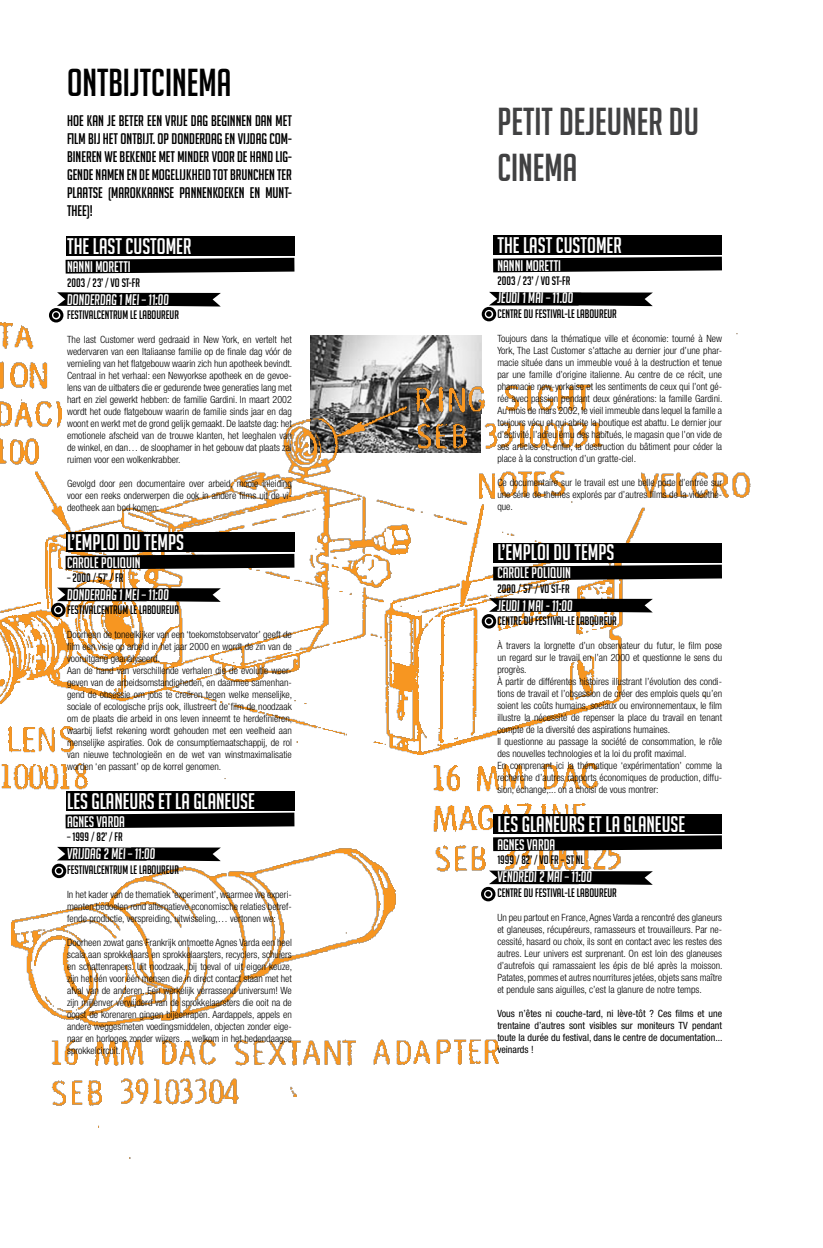
<style>
.page{position:relative;width:823px;height:1248px;background:#fff}
.page>*{position:absolute;margin:0;border:0;box-sizing:border-box;transform-origin:0 0}
.t1{font:38px/45.6px "Big Noodle Titling";color:#414142}
.t2{font:38px "Big Noodle Titling";color:#000}
.t3{font:22px "Big Noodle Titling";color:#fff}
.t4{font:15px/18px "Big Noodle Titling";color:#000;text-align:justify}
.t5{font:italic 15px "Big Noodle Titling";color:#fff}
.t6{font:15px "Big Noodle Titling";color:#fff}
.t7{font:12px "Big Noodle Titling";color:#000}
.t8{font:300 condensed 10px/12px "Helvetica Neue LT Std";color:#000;text-align:justify}
.t9{font:condensed 10px/12px "Helvetica Neue LT Std";color:#000;text-align:justify}
</style>
<div class="page">
<img style="left:0;top:250px;width:751px;height:908px">
<svg style="left:57px;top:292px;width:164px;height:14px;background:#1b1b1b"></svg>
<svg style="left:488px;top:598px;width:164px;height:14px;background:#1a1a19"></svg>
<svg style="left:488px;top:870px;width:164px;height:14px;background:#1f1f1f"></svg>
<svg style="left:57px;top:846px;width:164px;height:15px;background:#292929"></svg>
<div style="left:66px;top:236px;width:228px;height:20px;background:#000"></div>
<svg style="left:65px;top:258px;width:229px;height:15px;background:#171717"></svg>
<div style="left:66px;top:532px;width:228px;height:20px;background:#000"></div>
<svg style="left:65px;top:554px;width:229px;height:15px;background:#161513"></svg>
<div style="left:66px;top:791px;width:228px;height:19px;background:#000"></div>
<svg style="left:65px;top:812px;width:229px;height:16px;background:#242424"></svg>
<div style="left:493px;top:543px;width:228px;height:19px;background:#000"></div>
<svg style="left:493px;top:564px;width:228px;height:16px;background:#242321"></svg>
<div style="left:493px;top:814px;width:228px;height:19px;background:#000"></div>
<svg style="left:493px;top:835px;width:228px;height:16px;background:#232322"></svg>
<div style="left:493px;top:235px;width:228px;height:20px;background:#000"></div>
<svg style="left:493px;top:256px;width:228px;height:16px;background:#242424"></svg>
<svg style="left:53px;top:312px;width:6px;height:6px"></svg>
<div style="left:49px;top:308px;width:14px;height:14px;border:3px solid #000;border-radius:50%"></div>
<svg style="left:486px;top:292px;width:166px;height:25px"></svg>
<div style="left:481px;top:307px;width:15px;height:14px;border:3px solid #000;border-radius:50%"></div>
<svg style="left:486px;top:618px;width:5px;height:6px"></svg>
<div style="left:481px;top:614px;width:15px;height:14px;border:3px solid #000;border-radius:50%"></div>
<svg style="left:55px;top:587px;width:166px;height:25px"></svg>
<div style="left:51px;top:602px;width:14px;height:15px;border:3px solid #000;border-radius:50%"></div>
<svg style="left:56px;top:867px;width:6px;height:6px"></svg>
<div style="left:52px;top:863px;width:14px;height:15px;border:3px solid #000;border-radius:50%"></div>
<svg style="left:485px;top:891px;width:5px;height:5px"></svg>
<div style="left:480px;top:886px;width:15px;height:15px;border:3px solid #000;border-radius:50%"></div>
<h1 class="t2" style="left:67px;top:62px;width:165px">ONTBIJTCINEMA</h1>
<p class="t4" style="left:67px;top:111px;width:226px">HOE KAN JE BETER EEN VRIJE DAG BEGINNEN DAN MET FILM BIJ HET ONTBIJT. OP DONDERDAG EN VIJDAG COM-BINEREN WE BEKENDE MET MINDER VOOR DE HAND LIG-GENDE NAMEN EN DE MOGELIJKHEID TOT BRUNCHEN TER PLAATSE (MAROKKAANSE PANNENKOEKEN EN MUNT-THEE)!</p>
<h2 class="t3" style="left:67px;top:234px;width:126px">THE LAST CUSTOMER</h2>
<h3 class="t6" style="left:67px;top:259px;width:65px">NANNI MORETTI</h3>
<p class="t7" style="left:67px;top:276px;width:74px">2003 / 23’ / VO ST-FR</p>
<h3 class="t5" style="left:67px;top:291px;width:104px">DONDERDAG 1 MEI – 11:00</h3>
<p class="t7" style="left:67px;top:308px;width:113px">FESTIVALCENTRUM LE LABOUREUR</p>
<p class="t8" style="left:67px;top:333px;width:226px">The last Customer werd gedraaid in New York, en vertelt het wedervaren van een Italiaanse familie op de finale dag vóór de vernieling van het flatgebouw waarin zich hun apotheek bevindt.<br>Centraal in het verhaal: een Newyorkse apotheek en de gevoe&shy;lens van de uitbaters die er gedurende twee generaties lang met hart en ziel gewerkt hebben: de familie Gardini. In maart 2002 wordt het oude flatgebouw waarin de familie sinds jaar en dag woont en werkt met de grond gelijk gemaakt. De laatste dag: het emotionele afscheid van de trouwe klanten, het leeghalen van de winkel, en dan… de sloophamer in het gebouw dat plaats zal ruimen voor een wolkenkrabber.</p>
<p class="t8" style="left:67px;top:477px;width:226px">Gevolgd door een documentaire over arbeid, mooie inleiding voor een reeks onderwerpen die ook in andere films uit de vi&shy;deotheek aan bod komen:</p>
<h2 class="t3" style="left:67px;top:530px;width:118px">L’EMPLOI DU TEMPS</h2>
<h3 class="t6" style="left:67px;top:554px;width:75px">CAROLE POLIQUIN</h3>
<p class="t7" style="left:67px;top:571px;width:58px">– 2000 / 57’ / FR</p>
<h3 class="t5" style="left:67px;top:586px;width:104px">DONDERDAG 1 MEI – 11:00</h3>
<p class="t7" style="left:67px;top:603px;width:113px">FESTIVALCENTRUM LE LABOUREUR</p>
<p class="t8" style="left:67px;top:628px;width:226px;text-align:left">Doorheen de toneelkijker van een ‘toekomstobservator’ geeft de film een visie op arbeid in het jaar 2000 en wordt de zin van de vooruitgang geanalyseerd.<br>Aan de hand van verschillende verhalen die de evolutie weer&shy;geven van de arbeidsomstandigheden, en daarmee samenhan&shy;gend de obsessie om jobs te creëren tegen welke menselijke, sociale of ecologische prijs ook, illustreert de film de noodzaak om de plaats die arbeid in ons leven inneemt te herdefiniëren, waarbij liefst rekening wordt gehouden met een veelheid aan menselijke aspiraties. Ook de consumptiemaatschappij, de rol van nieuwe technologieën en de wet van winstmaximalisatie worden ‘en passant’ op de korrel genomen.</p>
<h2 class="t3" style="left:67px;top:789px;width:189px">LES GLANEURS ET LA GLANEUSE</h2>
<h3 class="t6" style="left:67px;top:813px;width:59px">AGNES VARDA</h3>
<p class="t7" style="left:67px;top:830px;width:57px">– 1999 / 82’ / FR</p>
<h3 class="t5" style="left:67px;top:845px;width:90px">VRIJDAG 2 MEI – 11:00</h3>
<p class="t7" style="left:67px;top:862px;width:113px">FESTIVALCENTRUM LE LABOUREUR</p>
<p class="t8" style="left:67px;top:888px;width:226px">In het kader van de thematiek ‘experiment’, waarmee we experi&shy;menten bedoelen rond alternatieve economische relaties betref&shy;fende productie, verspreiding, uitwisseling,… vertonen we:</p>
<p class="t8" style="left:67px;top:936px;width:226px">Doorheen zowat gans Frankrijk ontmoette Agnes Varda een heel scala aan sprokkelaars en sprokkelaarsters, recyclers, schuiers en schattenrapers. Uit noodzaak, bij toeval of uit eigen keuze, zijn het één voor één mensen die in direct contact staan met het afval van de anderen. Een werkelijk verrassend universum! We zijn mijlenver verwijderd van de sprokkelaarsters die ooit na de oogst de korenaren gingen bijeenrapen. Aardappels, appels en andere weggesmeten voedingsmiddelen, objecten zonder eige&shy;naar en horloges zonder wijzers… welkom in het hedendaagse sprokkelcircuit.</p>
<h1 class="t1" style="left:497px;top:99px;width:203px">PETIT DEJEUNER DU<br>CINEMA</h1>
<h2 class="t3" style="left:497px;top:233px;width:126px">THE LAST CUSTOMER</h2>
<h3 class="t6" style="left:497px;top:257px;width:65px">NANNI MORETTI</h3>
<p class="t7" style="left:497px;top:274px;width:74px">2003 / 23’ / VO ST-FR</p>
<h3 class="t5" style="left:497px;top:290px;width:78px">JEUDI 1 MAI – 11.00</h3>
<p class="t7" style="left:497px;top:307px;width:121px">CENTRE DU FESTIVAL-LE LABOUREUR</p>
<p class="t8" style="left:497px;top:332px;width:226px">Toujours dans la thématique ville et économie: tourné à New York, The Last Customer s’attache au dernier jour d’une phar&shy;macie située dans un immeuble voué à la destruction et tenue par une famille d’origine italienne. Au centre de ce récit, une pharmacie new-yorkaise et les sentiments de ceux qui l’ont gé&shy;rée avec passion pendant deux générations: la famille Gardini.<br>Au mois de mars 2002, le vieil immeuble dans lequel la famille a toujours vécu et qui abrite la boutique est abattu. Le dernier jour d’activité, l’adieu ému des habitués, le magasin que l’on vide de ses articles et, enfin, la destruction du bâtiment pour céder la place à la construction d’un gratte-ciel.</p>
<p class="t8" style="left:497px;top:476px;width:226px">Ce documentaire sur le travail est une belle porte d’entrée sur une série de thèmes explorés par d’autres films de la vidéothé&shy;que.</p>
<h2 class="t3" style="left:497px;top:540px;width:118px">L’EMPLOI DU TEMPS</h2>
<h3 class="t6" style="left:497px;top:565px;width:75px">CAROLE POLIQUIN</h3>
<p class="t7" style="left:497px;top:582px;width:74px">2000 / 57’ / VO ST-FR</p>
<h3 class="t5" style="left:497px;top:597px;width:77px">JEUDI 1 MAI - 11:00</h3>
<p class="t7" style="left:497px;top:614px;width:121px">CENTRE DU FESTIVAL-LE LABOUREUR</p>
<p class="t8" style="left:497px;top:639px;width:226px;text-align:left">À travers la lorgnette d’un observateur du futur, le film pose un regard sur le travail en l’an 2000 et questionne le sens du progrès.<br>À partir de différentes histoires illustrant l’évolution des condi&shy;tions de travail et l’obsession de créer des emplois quels qu’en soient les coûts humains, sociaux ou environnementaux, le film illustre la nécessité de repenser la place du travail en tenant compte de la diversité des aspirations humaines.<br>Il questionne au passage la société de consommation, le rôle des nouvelles technologies et la loi du profit maximal.<br>En comprenant ici la thématique ‘expérimentation’ comme la recherche d’autres rapports économiques de production, diffu&shy;sion, échange,... on a choisi de vous montrer:</p>
<h2 class="t3" style="left:497px;top:812px;width:189px">LES GLANEURS ET LA GLANEUSE</h2>
<h3 class="t6" style="left:497px;top:836px;width:59px">AGNES VARDA</h3>
<p class="t7" style="left:497px;top:853px;width:88px">1999 / 82’ / VO FR – ST NL</p>
<h3 class="t5" style="left:497px;top:868px;width:96px">VENDREDI 2 MAI – 11:00</h3>
<p class="t7" style="left:497px;top:885px;width:121px">CENTRE DU FESTIVAL-LE LABOUREUR</p>
<p class="t8" style="left:497px;top:910px;width:226px">Un peu partout en France, Agnes Varda a rencontré des glaneurs et glaneuses, récupéreurs, ramasseurs et trouvailleurs. Par ne&shy;cessité, hasard ou choix, ils sont en contact avec les restes des autres. Leur univers est surprenant. On est loin des glaneuses d’autrefois qui ramassaient les épis de blé après la moisson.<br>Patates, pommes et autres nourritures jetées, objets sans maître et pendule sans aiguilles, c’est la glanure de notre temps.</p>
<p class="t9" style="left:497px;top:1006px;width:226px">Vous n’êtes ni couche-tard, ni lève-tôt ? Ces films et une trentaine d’autres sont visibles sur moniteurs TV pendant toute la durée du festival, dans le centre de documentation... veinards !</p>
</div>
